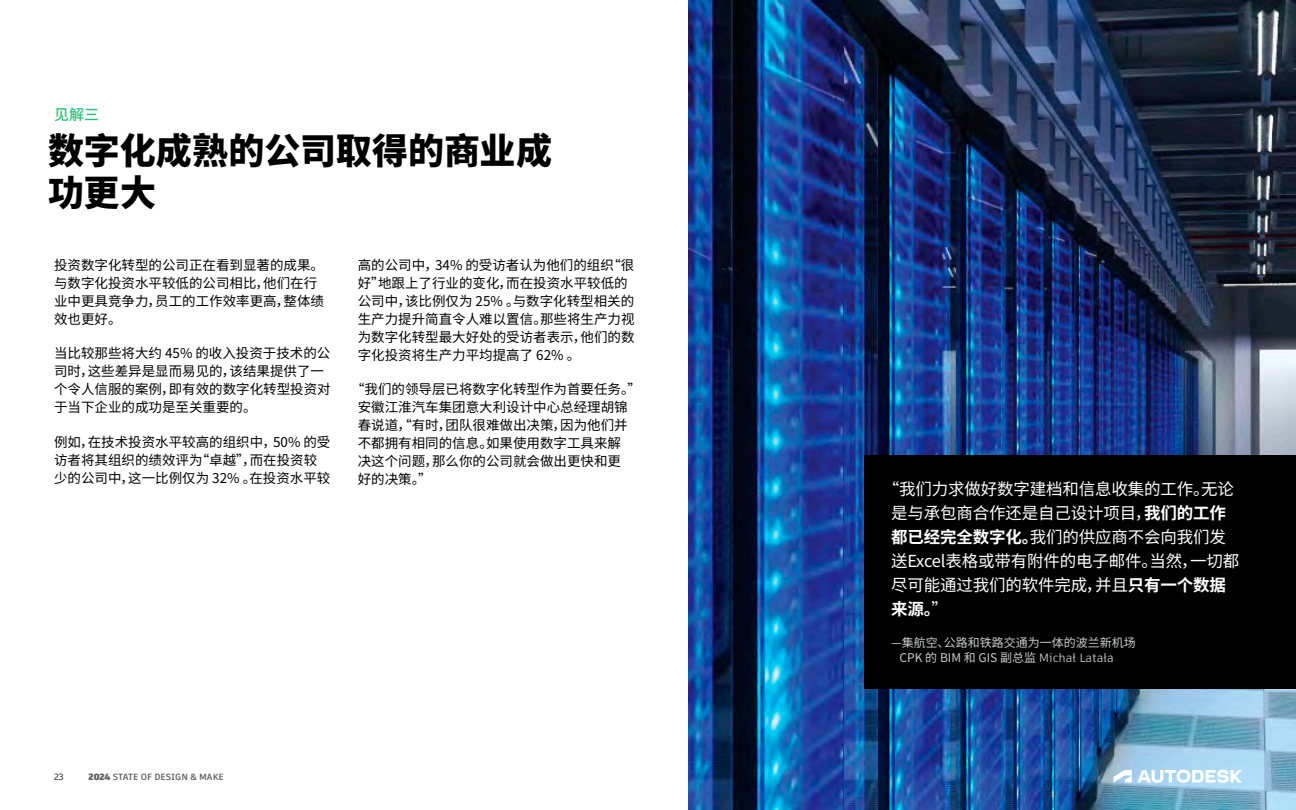
<style>
.page{position:relative;width:1296px;height:810px;background:#fff}
.page>*{position:absolute;margin:0;border:0;box-sizing:border-box;transform-origin:0 0}
.PRY2-_Title_Level_2{font:900 36px/42px "Noto Sans SC";color:#000}
.PRY2___Intro_Paragraph{font:16.5px/24px "Noto Sans SC";letter-spacing:-.01em;color:#fff}
.PRY2___Wayfinder{font:500 15px "Noto Sans SC";color:#2bc275}
.PRY2___Body_Copy{font:13.5px/18px "Noto Sans SC";color:#000}
.PRY2___Body_Copy-2{font:12px/15px "Noto Sans SC";color:#cbcdce}
.t1{font:700 9px "Artifakt Element";color:#5f6062}
.t2{font:9px "Artifakt Element";color:#000}
.s1{font-weight:900}
.s2{font-weight:700}
.s3{font-family:"Artifakt Element"}
</style>
<div class="page">
<img style="left:688px;top:0;width:608px;height:810px">
<svg style="left:1113px;top:770px;width:129px;height:13px"></svg>
<div style="left:864px;top:455px;width:432px;height:234px;background:#000"></div>
<p class="PRY2___Wayfinder" style="left:54px;top:106px;width:46px">见解三</p>
<p class="PRY2-_Title_Level_2" style="left:48px;top:131px;width:506px">数字化成熟的公司取得的商业成功更大</p>
<p class="PRY2___Body_Copy" style="left:54px;top:257px;width:272px">投资数字化转型的公司正在看到显著的成果。与数字化投资水平较低的公司相比，他们在行业中更具竞争力，员工的工作效率更高，整体绩效也更好。</p>
<p class="PRY2___Body_Copy" style="left:54px;top:345px;width:278px">当比较那些将大约 45% 的收入投资于技术的公司时，这些差异是显而易见的，该结果提供了一个令人信服的案例，即有效的数字化转型投资对于当下企业的成功是至关重要的。</p>
<p class="PRY2___Body_Copy" style="left:54px;top:433px;width:278px">例如，在技术投资水平较高的组织中，50% 的受访者将其组织的绩效评为“卓越”，而在投资较少的公司中，这一比例仅为 32% 。在投资水平较</p>
<p class="PRY2___Body_Copy" style="left:358px;top:257px;width:278px">高的公司中，34% 的受访者认为他们的组织“很好”地跟上了行业的变化，而在投资水平较低的公司中，该比例仅为 25% 。与数字化转型相关的生产力提升简直令人难以置信。那些将生产力视为数字化转型最大好处的受访者表示，他们的数字化投资将生产力平均提高了 62% 。</p>
<p class="PRY2___Body_Copy" style="left:358px;top:381px;width:285px;text-indent:-7px">“我们的领导层已将数字化转型作为首要任务。”安徽江淮汽车集团意大利设计中心总经理胡锦春说道，“有时，团队很难做出决策，因为他们并不都拥有相同的信息。如果使用数字工具来解<br>决这个问题，那么你的公司就会做出更快和更<br>好的决策。”</p>
<p class="t2" style="left:54px;top:770px;width:11px">23</p>
<p class="t1" style="left:89px;top:770px;width:137px"><span class="s1">2024</span> STATE OF DESIGN &amp; MAKE</p>
<p class="PRY2___Intro_Paragraph" style="left:891px;top:478px;width:350px;text-indent:-8px">“我们力求做好数字建档和信息收集的工作。无论是与承包商合作还是自己设计项目，<span class="s2">我们的工作都已经完全数字化。</span>我们的供应商不会向我们发送Excel表格或带有附件的电子邮件。当然，一切都尽可能通过我们的软件完成，并且<span class="s2">只有一个数据来源。</span>”</p>
<p class="PRY2___Body_Copy-2" style="left:900px;top:635px;width:238px;text-indent:-9px">—集航空、公路和铁路交通为一体的波兰新机场<br>CPK 的 BIM 和 GIS 副总监 <span class="s3">Michał Latała</span></p>
</div>
